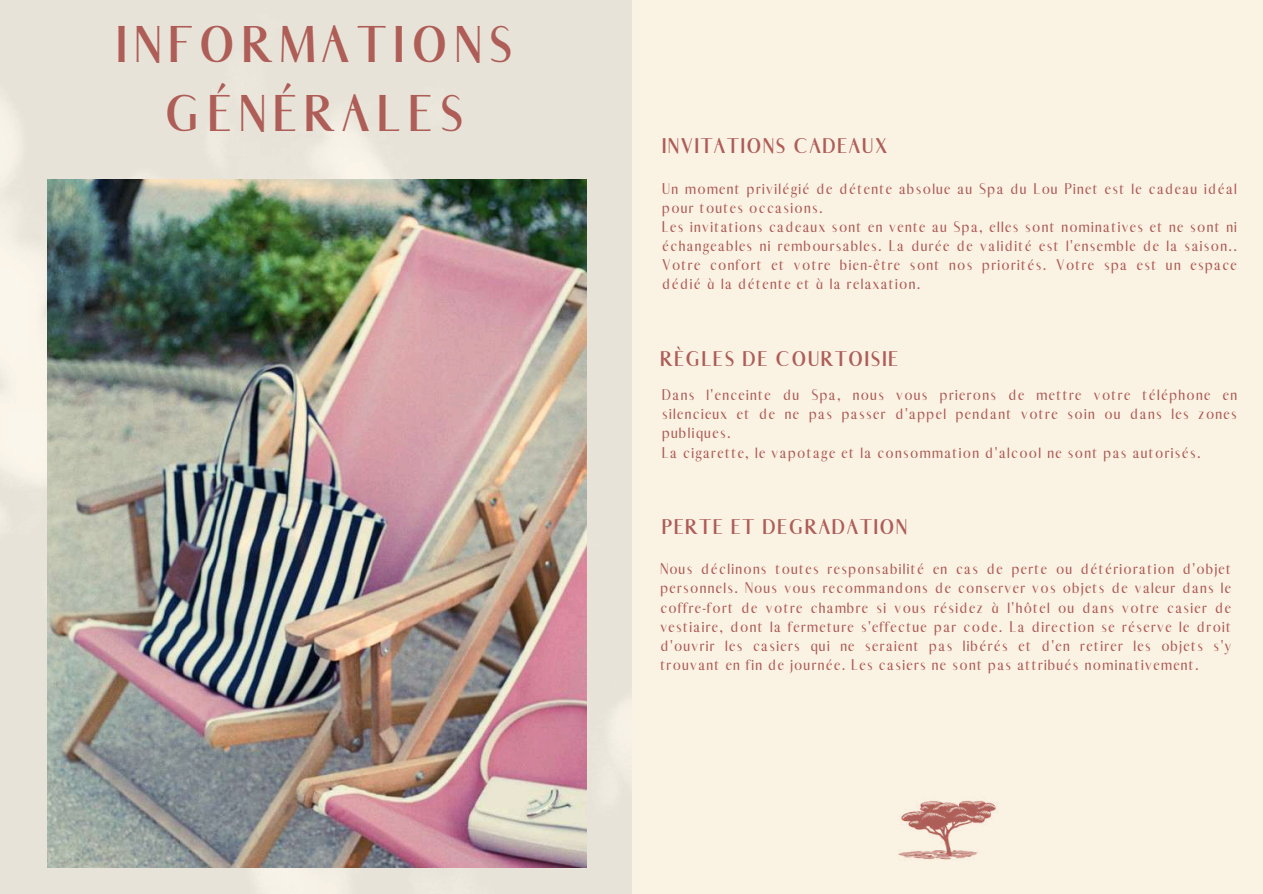
<style>
.page{position:relative;width:1263px;height:894px;background:#fff}
.page>*{position:absolute;margin:0;border:0;box-sizing:border-box;transform-origin:0 0}
.t1{font:700 49.5px/68.7px "Abiah";letter-spacing:.16em;color:#ae5d57;text-align:center}
.t2{font:700 20.4px "Abiah";letter-spacing:.09em;color:#ae5d57}
.t3{font:15px/19.2px "Abiah";letter-spacing:.09em;color:#ae5d57}
</style>
<div class="page">
<div style="left:0;top:0;width:1263px;height:893px;background:#faf3e4"></div>
<img style="left:0;top:0;width:631px;height:893px">
<img style="left:898px;top:800px;width:99px;height:60px">
<img style="left:47px;top:179px;width:539px;height:688px">
<h1 class="t1" style="left:117px;top:11px;width:398px">INFORMATIONS<br>GÉNÉRALES</h1>
<h2 class="t2" style="left:662px;top:133px;width:226px">INVITATIONS CADEAUX</h2>
<p class="t3" style="left:662px;top:179px;width:576px">Un moment privilégié de détente absolue au Spa du Lou Pinet est le cadeau idéal pour toutes occasions.<br>Les invitations cadeaux sont en vente au Spa, elles sont nominatives et ne sont ni échangeables ni remboursables. La durée de validité est l'ensemble de la saison..<br>Votre confort et votre bien-être sont nos priorités. Votre spa est un espace dédié à la détente et à la relaxation.</p>
<h2 class="t2" style="left:660px;top:347px;width:239px">RÈGLES DE COURTOISIE</h2>
<p class="t3" style="left:662px;top:385px;width:576px">Dans l'enceinte du Spa, nous vous prierons de mettre votre téléphone en silencieux et de ne pas passer d'appel pendant votre soin ou dans les zones publiques.<br>La cigarette, le vapotage et la consommation d'alcool ne sont pas autorisés.</p>
<h2 class="t2" style="left:662px;top:514px;width:246px">PERTE ET DEGRADATION</h2>
<p class="t3" style="left:660px;top:559px;width:572px;text-align:justify">Nous déclinons toutes responsabilité en cas de perte ou détérioration d'objet personnels. Nous vous recommandons de conserver vos objets de valeur dans le coffre-fort de votre chambre si vous résidez à l'hôtel ou dans votre casier de vestiaire, dont la fermeture s'effectue par code. La direction se réserve le droit d'ouvrir les casiers qui ne seraient pas libérés et d'en retirer les objets s'y trouvant en fin de journée. Les casiers ne sont pas attribués nominativement.</p>
</div>
